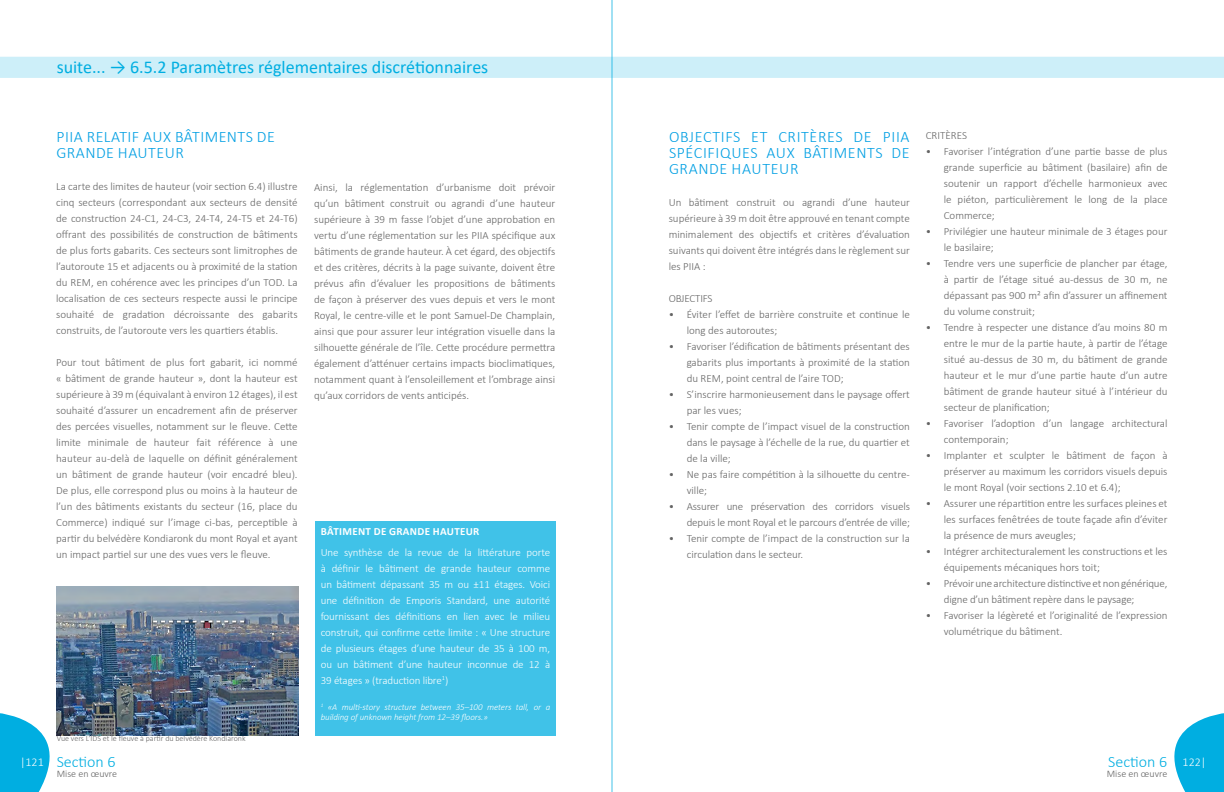
<style>
.page{position:relative;width:1224px;height:792px;background:#fff}
.page>*{position:absolute;margin:0;border:0;box-sizing:border-box;transform-origin:0 0}
.t1{font:18px "Calibri";color:#00aee1}
.t2{font:300 16px/16px "Calibri";letter-spacing:.03em;color:#009fe3}
.t3{font:300 16px "Calibri";color:#00aee1}
.t4{font:300 12px "Calibri";color:#fff}
.t5{font:300 11px/16px "Calibri";color:#646464;text-align:justify}
.t6{font:300 11px/16px "Calibri";letter-spacing:-.01em;color:#fff;text-align:justify}
.t7{font:700 11px "Calibri";letter-spacing:.03em;color:#fff}
.t8{font:300 11px "Calibri";letter-spacing:-.02em;color:#646464}
.t9{font:300 10px "Calibri";color:#646464}
.t10{font:italic 300 9px/10px "Calibri";letter-spacing:-.01em;color:#fff}
.t11{font:300 8px "Calibri";color:#646363}
</style>
<div class="page">
<svg style="left:1174px;top:713px;width:50px;height:79px"></svg>
<svg style="left:0;top:713px;width:78px;height:79px"></svg>
<div style="left:0;top:57px;width:1224px;height:21px;background:#cdeff9"></div>
<div style="left:315px;top:521px;width:241px;height:214px;background:#40c2e8"></div>
<img style="left:56px;top:587px;width:242px;height:148px">
<div style="left:204px;top:622px;width:7px;height:6px;background:#914052"></div>
<div style="left:204px;top:621px;width:7px;height:8px;border:1px solid #000"></div>
<svg style="left:152px;top:619px;width:93px;height:5px"></svg>
<svg style="left:153px;top:621px;width:91px;height:2px"></svg>
<hr style="left:612px;top:0;width:1px;height:792px;background:#00aee1">
<h1 class="t1" style="left:57px;top:55px;width:433px">suite... → 6.5.2 Paramètres réglementaires discrétionnaires</h1>
<h2 class="t2" style="left:56px;top:129px;width:220px">PIIA RELATIF AUX BÂTIMENTS DE<br>GRANDE HAUTEUR</h2>
<p class="t5" style="left:56px;top:178px;width:243px">La carte des limites de hauteur (voir section 6.4) illustre cinq secteurs (correspondant aux secteurs de densité de construction 24-C1, 24-C3, 24-T4, 24-T5 et 24-T6) offrant des possibilités de construction de bâtiments de plus forts gabarits. Ces secteurs sont limitrophes de l’autoroute 15 et adjacents ou à proximité de la station du REM, en cohérence avec les principes d’un TOD. La localisation de ces secteurs respecte aussi le principe souhaité de gradation décroissante des gabarits construits, de l’autoroute vers les quartiers établis.</p>
<p class="t5" style="left:56px;top:355px;width:243px">Pour tout bâtiment de plus fort gabarit, ici nommé « bâtiment de grande hauteur », dont la hauteur est supérieure à 39 m (équivalant à environ 12 étages), il est souhaité d’assurer un encadrement afin de préserver des percées visuelles, notamment sur le fleuve. Cette limite minimale de hauteur fait référence à une hauteur au-delà de laquelle on définit généralement un bâtiment de grande hauteur (voir encadré bleu).<br>De plus, elle correspond plus ou moins à la hauteur de l’un des bâtiments existants du secteur (16, place du Commerce) indiqué sur l’image ci-bas, perceptible à partir du belvédère Kondiaronk du mont Royal et ayant un impact partiel sur une des vues vers le fleuve.</p>
<p class="t11" style="left:57px;top:734px;width:190px">Vue vers L’IDS et le fleuve à partir du belvédère Kondiaronk</p>
<p class="t5" style="left:314px;top:179px;width:243px">Ainsi, la réglementation d’urbanisme doit prévoir qu’un bâtiment construit ou agrandi d’une hauteur supérieure à 39 m fasse l’objet d’une approbation en vertu d’une réglementation sur les PIIA spécifique aux bâtiments de grande hauteur. À cet égard, des objectifs et des critères, décrits à la page suivante, doivent être prévus afin d’évaluer les propositions de bâtiments de façon à préserver des vues depuis et vers le mont Royal, le centre-ville et le pont Samuel-De Champlain, ainsi que pour assurer leur intégration visuelle dans la silhouette générale de l’île. Cette procédure permettra également d’atténuer certains impacts bioclimatiques, notamment quant à l’ensoleillement et l’ombrage ainsi qu’aux corridors de vents anticipés.</p>
<p class="t7" style="left:321px;top:524px;width:160px">BÂTIMENT DE GRANDE HAUTEUR</p>
<p class="t6" style="left:321px;top:544px;width:231px">Une synthèse de la revue de la littérature porte à définir le bâtiment de grande hauteur comme un bâtiment dépassant 35 m ou ±11 étages. Voici une définition de Emporis Standard, une autorité fournissant des définitions en lien avec le milieu construit, qui confirme cette limite : « Une structure de plusieurs étages d’une hauteur de 35 à 100 m, ou un bâtiment d’une hauteur inconnue de 12 à 39 étages » (traduction libre<sup>1</sup>)</p>
<p class="t10" style="left:321px;top:702px;width:231px"><sup>1</sup> «A multi-story structure between 35–100 meters tall, or a building of unknown height from 12–39 floors.»</p>
<h2 class="t2" style="left:669px;top:129px;width:242px;text-align:justify">OBJECTIFS ET CRITÈRES DE PIIA SPÉCIFIQUES AUX BÂTIMENTS DE GRANDE HAUTEUR</h2>
<p class="t5" style="left:669px;top:194px;width:243px">Un bâtiment construit ou agrandi d’une hauteur supérieure à 39 m doit être approuvé en tenant compte minimalement des objectifs et critères d’évaluation suivants qui doivent être intégrés dans le règlement sur les PIIA :</p>
<p class="t8" style="left:669px;top:292px;width:45px">OBJECTIFS</p>
<p class="t5" style="left:687px;top:307px;width:225px;text-indent:-18px">• Éviter l’effet de barrière construite et continue le long des autoroutes;</p>
<p class="t5" style="left:687px;top:339px;width:225px;text-indent:-18px">• Favoriser l’édification de bâtiments présentant des gabarits plus importants à proximité de la station du REM, point central de l’aire TOD;</p>
<p class="t5" style="left:687px;top:387px;width:225px;text-indent:-18px">• S’inscrire harmonieusement dans le paysage offert par les vues;</p>
<p class="t5" style="left:687px;top:419px;width:225px;text-indent:-18px">• Tenir compte de l’impact visuel de la construction dans le paysage à l’échelle de la rue, du quartier et de la ville;</p>
<p class="t5" style="left:687px;top:467px;width:225px;text-indent:-18px">• Ne pas faire compétition à la silhouette du centre&shy;ville;</p>
<p class="t5" style="left:669px;top:499px;width:243px;text-align:right">• Assurer une préservation des corridors visuels depuis le mont Royal et le parcours d’entrée de ville;</p>
<p class="t5" style="left:687px;top:531px;width:225px;text-indent:-18px">• Tenir compte de l’impact de la construction sur la circulation dans le secteur.</p>
<p class="t5" style="left:926px;top:127px;width:43px">CRITÈRES</p>
<p class="t5" style="left:944px;top:143px;width:225px;text-indent:-18px">• Favoriser l’intégration d’une partie basse de plus grande superficie au bâtiment (basilaire) afin de soutenir un rapport d’échelle harmonieux avec le piéton, particulièrement le long de la place Commerce;</p>
<p class="t5" style="left:944px;top:223px;width:225px;text-indent:-18px">• Privilégier une hauteur minimale de 3 étages pour le basilaire;</p>
<p class="t5" style="left:944px;top:255px;width:225px;text-indent:-18px">• Tendre vers une superficie de plancher par étage, à partir de l’étage situé au-dessus de 30 m, ne dépassant pas 900 m² afin d’assurer un affinement du volume construit;</p>
<p class="t5" style="left:944px;top:319px;width:225px;text-indent:-18px">• Tendre à respecter une distance d’au moins 80 m entre le mur de la partie haute, à partir de l’étage situé au-dessus de 30 m, du bâtiment de grande hauteur et le mur d’une partie haute d’un autre bâtiment de grande hauteur situé à l’intérieur du secteur de planification;</p>
<p class="t5" style="left:944px;top:415px;width:225px;text-indent:-18px">• Favoriser l’adoption d’un langage architectural contemporain;</p>
<p class="t5" style="left:944px;top:447px;width:225px;text-indent:-18px">• Implanter et sculpter le bâtiment de façon à préserver au maximum les corridors visuels depuis le mont Royal (voir sections 2.10 et 6.4);</p>
<p class="t5" style="left:944px;top:495px;width:225px;text-indent:-18px">• Assurer une répartition entre les surfaces pleines et les surfaces fenêtrées de toute façade afin d’éviter la présence de murs aveugles;</p>
<p class="t5" style="left:944px;top:543px;width:225px;text-indent:-18px">• Intégrer architecturalement les constructions et les équipements mécaniques hors toit;</p>
<p class="t5" style="left:944px;top:575px;width:225px;text-indent:-18px">• Prévoir une architecture distinctive et non générique, digne d’un bâtiment repère dans le paysage;</p>
<p class="t5" style="left:944px;top:607px;width:225px;text-indent:-18px">• Favoriser la légèreté et l’originalité de l’expression volumétrique du bâtiment.</p>
<h2 class="t3" style="left:57px;top:752px;width:61px">Section 6</h2>
<p class="t9" style="left:57px;top:768px;width:62px">Mise en œuvre</p>
<h2 class="t3" style="left:1108px;top:752px;width:61px">Section 6</h2>
<p class="t9" style="left:1107px;top:768px;width:62px">Mise en œuvre</p>
<p class="t4" style="left:20px;top:755px;width:25px">|121</p>
<p class="t4" style="left:1183px;top:755px;width:25px">122|</p>
</div>
